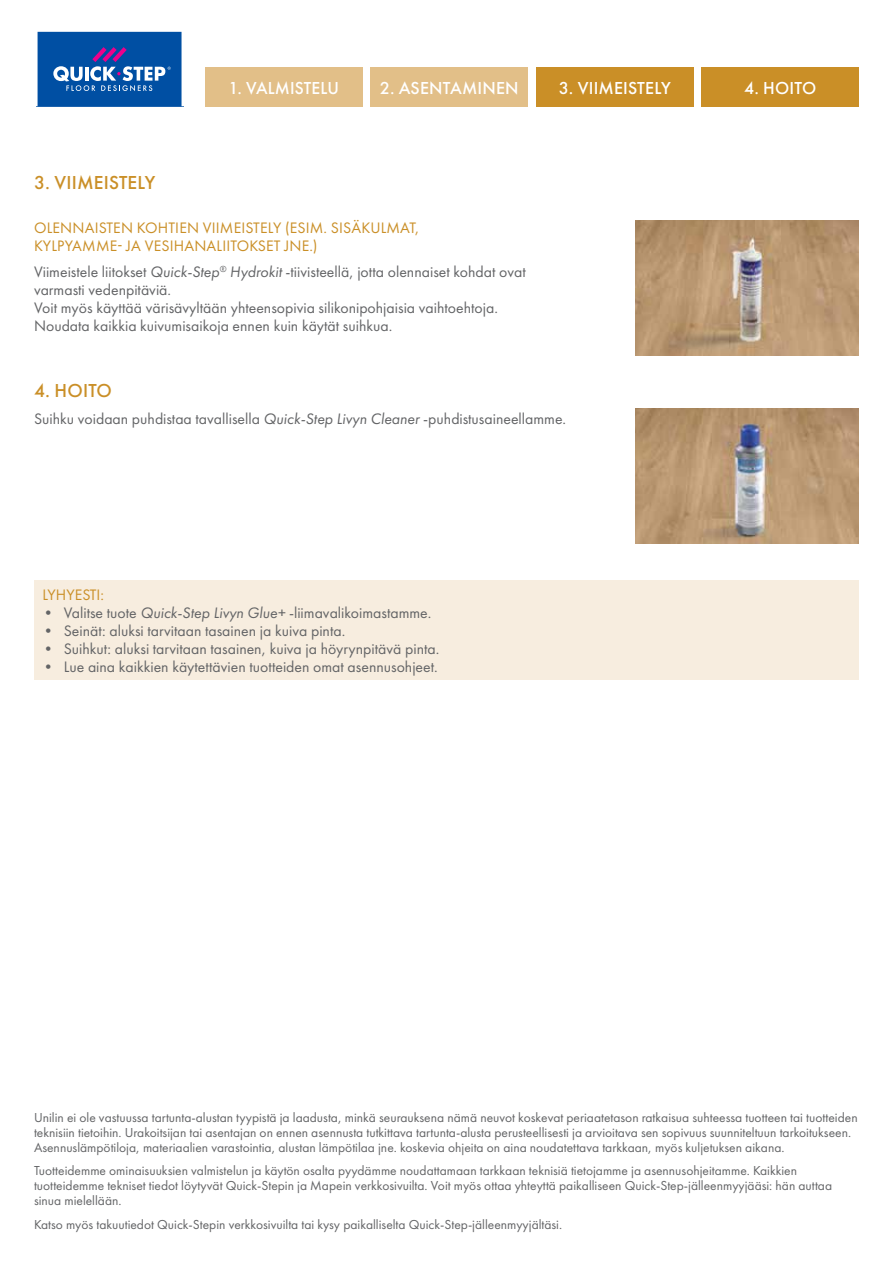
<style>
.page{position:relative;width:893px;height:1263px;background:#fff}
.page>*{position:absolute;margin:0;border:0;box-sizing:border-box;transform-origin:0 0}
.t1{font:500 19.5px "Futura PT";letter-spacing:.01em;color:#ca8f27}
.t2{font:500 18px "Futura PT";letter-spacing:.01em;color:#fff}
.t3{font:15.75px/18px "Futura PT";color:#636466}
.t4{font:15.75px/18px "Futura PT";letter-spacing:.01em;color:#ca8f27}
.t5{font:13.5px/15px "Futura PT";color:#636466}
.s1{font-style:italic}
</style>
<div class="page">
<svg style="left:37px;top:31px;width:145px;height:75px;background:#2060ac"></svg>
<div style="left:205px;top:68px;width:157px;height:39px;background:#e2bf88"></div>
<div style="left:371px;top:68px;width:157px;height:39px;background:#e2bf88"></div>
<div style="left:536px;top:68px;width:157px;height:39px;background:#ca8f27"></div>
<div style="left:702px;top:68px;width:157px;height:39px;background:#ca8f27"></div>
<div style="left:34px;top:580px;width:825px;height:46px;background:#f7eddf"></div>
<div style="left:34px;top:616px;width:825px;height:46px;background:#f7eddf"></div>
<div style="left:34px;top:634px;width:825px;height:46px;background:#f7eddf"></div>
<img style="left:636px;top:220px;width:223px;height:135px">
<img style="left:636px;top:409px;width:223px;height:135px">
<h2 class="t2" style="left:228px;top:77px;width:112px">1. VALMISTELU</h2>
<h2 class="t2" style="left:380px;top:77px;width:140px">2. ASENTAMINEN</h2>
<h2 class="t2" style="left:559px;top:77px;width:114px">3. VIIMEISTELY</h2>
<h2 class="t2" style="left:744px;top:77px;width:73px">4. HOITO</h2>
<h1 class="t1" style="left:34px;top:171px;width:123px">3. VIIMEISTELY</h1>
<p class="t4" style="left:34px;top:218px;width:387px">OLENNAISTEN KOHTIEN VIIMEISTELY (ESIM. SISÄKULMAT,<br>KYLPYAMME- JA VESIHANALIITOKSET JNE.)</p>
<p class="t3" style="left:34px;top:263px;width:493px">Viimeistele liitokset <span class="s1">Quick-Step</span><sup>®</sup> <span class="s1">Hydrokit</span> -tiivisteellä, jotta olennaiset kohdat ovat varmasti vedenpitäviä.<br>Voit myös käyttää värisävyltään yhteensopivia silikonipohjaisia vaihtoehtoja.<br>Noudata kaikkia kuivumisaikoja ennen kuin käytät suihkua.</p>
<h1 class="t1" style="left:34px;top:379px;width:79px">4. HOITO</h1>
<p class="t3" style="left:34px;top:409px;width:534px">Suihku voidaan puhdistaa tavallisella <span class="s1">Quick-Step Livyn Cleaner</span> -puhdistusaineellamme.</p>
<p class="t4" style="left:43px;top:585px;width:63px">LYHYESTI:</p>
<p class="t3" style="left:40px;top:603px;width:393px">• Valitse tuote <span class="s1">Quick-Step Livyn Glue+</span> -liimavalikoimastamme.</p>
<p class="t3" style="left:40px;top:621px;width:306px">• Seinät: aluksi tarvitaan tasainen ja kuiva pinta.</p>
<p class="t3" style="left:40px;top:639px;width:400px">• Suihkut: aluksi tarvitaan tasainen, kuiva ja höyrynpitävä pinta.</p>
<p class="t3" style="left:40px;top:657px;width:399px">• Lue aina kaikkien käytettävien tuotteiden omat asennusohjeet.</p>
<p class="t5" style="left:34px;top:1110px;width:825px">Unilin ei ole vastuussa tartunta-alustan tyypistä ja laadusta, minkä seurauksena nämä neuvot koskevat periaatetason ratkaisua suhteessa tuotteen tai tuotteiden teknisiin tietoihin. Urakoitsijan tai asentajan on ennen asennusta tutkittava tartunta-alusta perusteellisesti ja arvioitava sen sopivuus suunniteltuun tarkoitukseen.<br>Asennuslämpötiloja, materiaalien varastointia, alustan lämpötilaa jne. koskevia ohjeita on aina noudatettava tarkkaan, myös kuljetuksen aikana.</p>
<p class="t5" style="left:34px;top:1163px;width:800px">Tuotteidemme ominaisuuksien valmistelun ja käytön osalta pyydämme noudattamaan tarkkaan teknisiä tietojamme ja asennusohjeitamme. Kaikkien tuotteidemme tekniset tiedot löytyvät Quick-Stepin ja Mapein verkkosivuilta. Voit myös ottaa yhteyttä paikalliseen Quick-Step-jälleenmyyjääsi: hän auttaa sinua mielellään.</p>
<p class="t5" style="left:34px;top:1217px;width:530px">Katso myös takuutiedot Quick-Stepin verkkosivuilta tai kysy paikalliselta Quick-Step-jälleenmyyjältäsi.</p>
</div>
